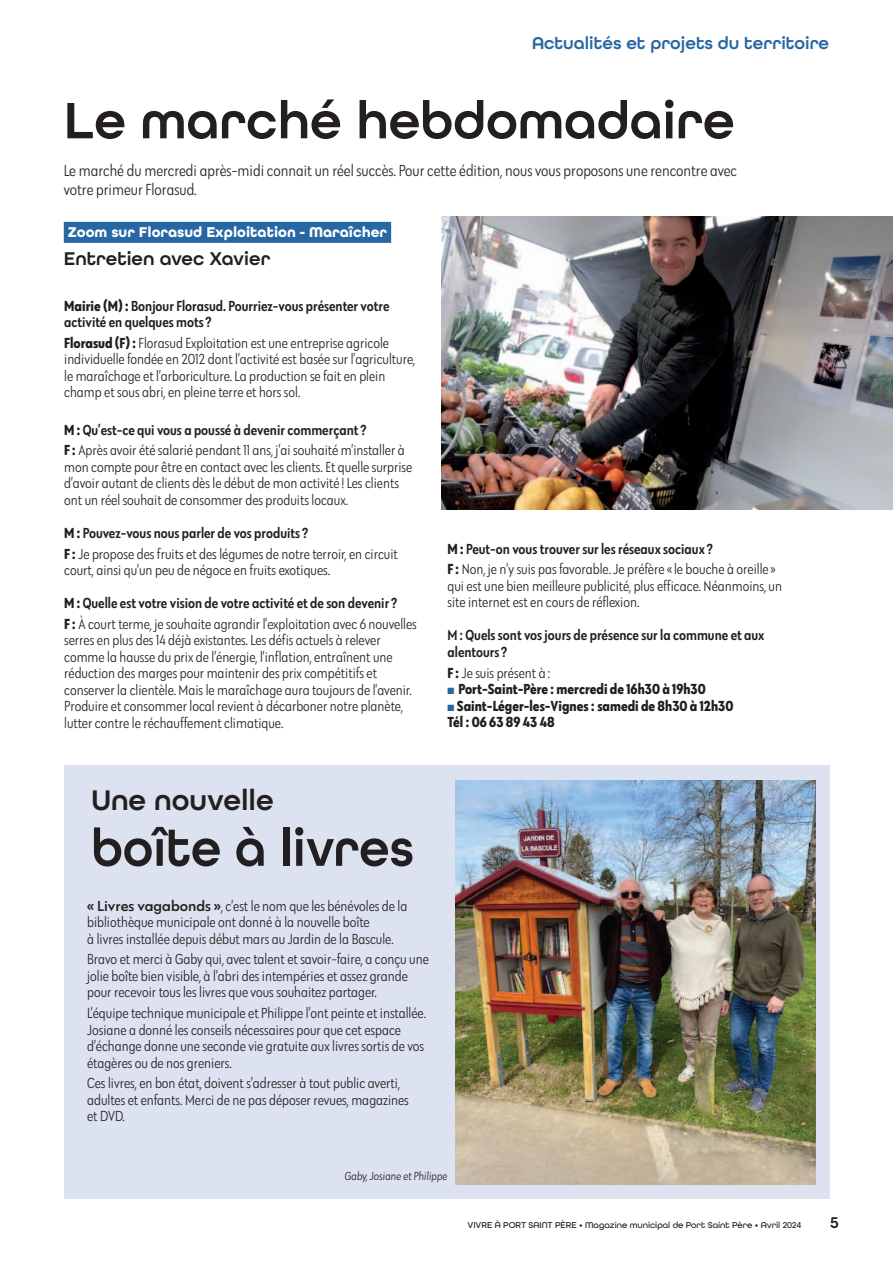
<style>
.page{position:relative;width:893px;height:1263px;background:#fff}
.page>*{position:absolute;margin:0;border:0;box-sizing:border-box;transform-origin:0 0}
.t1{font:600 54px "All Round Gothic";color:#231f20}
.t2{font:600 54px "All Round Gothic";color:#231f20;scale:.96 1}
.t3{font:600 30px "All Round Gothic";color:#231f20}
.t4{font:600 19.5px "All Round Gothic";color:#231f20}
.t5{font:600 18px "All Round Gothic";color:#2767a4}
.t6{font:300 condensed 16.5px/19.5px "Galatea";color:#231f20}
.t7{font:600 16.5px "All Round Gothic";color:#231f20}
.t8{font:300 condensed 15px/16.5px "Galatea";color:#231f20}
.t9{font:500 condensed 15px/16.5px "Galatea";color:#231f20}
.t10{font:700 condensed 15px "Galatea";color:#231f20}
.t11{font:700 15px "All Round Gothic";color:#fff}
.t12{font:300 condensed 12px "Galatea";color:#231f20}
.t13{font:500 9px "All Round Gothic";color:#231f20}
.s1{font-weight:700}
.s2{font-weight:500}
.s3{font-weight:500;font-stretch:normal}
</style>
<div class="page">
<div style="left:64px;top:222px;width:327px;height:21px;background:#2767a4"></div>
<img style="left:441px;top:217px;width:452px;height:293px">
<div style="left:64px;top:765px;width:765px;height:434px;background:#dce2ef"></div>
<img style="left:455px;top:780px;width:360px;height:404px">
<p class="t5" style="left:532px;top:36px;width:299px">Actualités et projets du territoire</p>
<h1 class="t1" style="left:64px;top:100px;width:672px">Le marché hebdomadaire</h1>
<p class="t6" style="left:64px;top:162px;width:675px">Le marché du mercredi après-midi connait un réel succès. Pour cette édition, nous vous proposons une rencontre avec votre primeur Florasud.</p>
<p class="t11" style="left:68px;top:226px;width:321px">Zoom sur Florasud Exploitation - Maraîcher</p>
<h3 class="t4" style="left:64px;top:250px;width:208px">Entretien avec Xavier</h3>
<p class="t9" style="left:64px;top:298px;width:327px"><span class="s1">Mairie (M) :</span> Bonjour Florasud. Pourriez-vous présenter votre activité en quelques mots ?</p>
<p class="t8" style="left:64px;top:336px;width:353px"><span class="s1">Florasud (F) :</span> Florasud Exploitation est une entreprise agricole individuelle fondée en 2012 dont l’activité est basée sur l’agriculture, le maraîchage et l’arboriculture. La production se fait en plein champ et sous abri, en pleine terre et hors sol.</p>
<p class="t8" style="left:64px;top:420px;width:342px;line-height:20.7px"><span class="s1">M :</span> <span class="s2">Qu’est-ce qui vous a poussé à devenir commerçant ?<br></span><span class="s1">F :</span> Après avoir été salarié pendant 11 ans, j’ai souhaité m’installer à</p>
<p class="t8" style="left:64px;top:460px;width:350px">mon compte pour être en contact avec les clients. Et quelle surprise d’avoir autant de clients dès le début de mon activité ! Les clients ont un réel souhait de consommer des produits locaux.</p>
<p class="t8" style="left:64px;top:523px;width:335px;line-height:20.7px"><span class="s1">M :</span> <span class="s2">Pouvez-vous nous parler de vos produits ?<br></span><span class="s1">F :</span> Je propose des fruits et des légumes de notre terroir, en circuit</p>
<p class="t8" style="left:64px;top:563px;width:267px">court, ainsi qu’un peu de négoce en fruits exotiques.</p>
<p class="t8" style="left:64px;top:594px;width:354px;line-height:20.7px"><span class="s1">M :</span> <span class="s2">Quelle est votre vision de votre activité et de son devenir ?<br></span><span class="s1">F :</span> À court terme, je souhaite agrandir l’exploitation avec 6 nouvelles</p>
<p class="t8" style="left:64px;top:633px;width:349px">serres en plus des 14 déjà existantes. Les défis actuels à relever comme la hausse du prix de l’énergie, l’inflation, entraînent une réduction des marges pour maintenir des prix compétitifs et conserver la clientèle. Mais le maraîchage aura toujours de l’avenir.<br>Produire et consommer local revient à décarboner notre planète, lutter contre le réchauffement climatique.</p>
<p class="t8" style="left:447px;top:539px;width:330px;line-height:20.7px"><span class="s1">M :</span> <span class="s2">Peut-on vous trouver sur les réseaux sociaux ?<br></span><span class="s1">F :</span> Non, je n’y suis pas favorable. Je préfère « le bouche à oreille »</p>
<p class="t8" style="left:447px;top:579px;width:336px">qui est une bien meilleure publicité, plus efficace. Néanmoins, un site internet est en cours de réflexion.</p>
<p class="t9" style="left:447px;top:628px;width:318px">M : Quels sont vos jours de présence sur la commune et aux alentours ?</p>
<p class="t8" style="left:447px;top:665px;width:105px"><span class="s1">F :</span> Je suis présent à :</p>
<p class="t10" style="left:459px;top:683px;width:249px">Port-Saint-Père : mercredi de 16h30 à 19h30</p>
<p class="t10" style="left:457px;top:699px;width:278px">Saint-Léger-les-Vignes : samedi de 8h30 à 12h30</p>
<p class="t10" style="left:447px;top:716px;width:109px">Tél : 06 63 89 43 48</p>
<h2 class="t3" style="left:91px;top:789px;width:184px">Une nouvelle</h2>
<h1 class="t2" style="left:91px;top:827px;width:337px">boîte à livres</h1>
<p class="t8" style="left:87px;top:898px;width:322px"><span class="s3">« Livres vagabonds »</span>, c’est le nom que les bénévoles de la bibliothèque municipale ont donné à la nouvelle boîte<br>à livres installée depuis début mars au Jardin de la Bascule.</p>
<p class="t8" style="left:87px;top:952px;width:343px">Bravo et merci à Gaby qui, avec talent et savoir-faire, a conçu une jolie boîte bien visible, à l’abri des intempéries et assez grande pour recevoir tous les livres que vous souhaitez partager.</p>
<p class="t8" style="left:87px;top:1006px;width:340px">L’équipe technique municipale et Philippe l’ont peinte et installée.<br>Josiane a donné les conseils nécessaires pour que cet espace d’échange donne une seconde vie gratuite aux livres sortis de vos étagères ou de nos greniers.</p>
<p class="t8" style="left:87px;top:1076px;width:323px">Ces livres, en bon état, doivent s’adresser à tout public averti, adultes et enfants. Merci de ne pas déposer revues, magazines et DVD.</p>
<p class="t12" style="left:344px;top:1171px;width:105px">Gaby, Josiane et Philippe</p>
<p class="t13" style="left:468px;top:1222px;width:335px">VIVRE À PORT SAINT PÈRE • Magazine municipal de Port Saint Père • Avril 2024</p>
<p class="t7" style="left:830px;top:1216px;width:10px">5</p>
</div>
